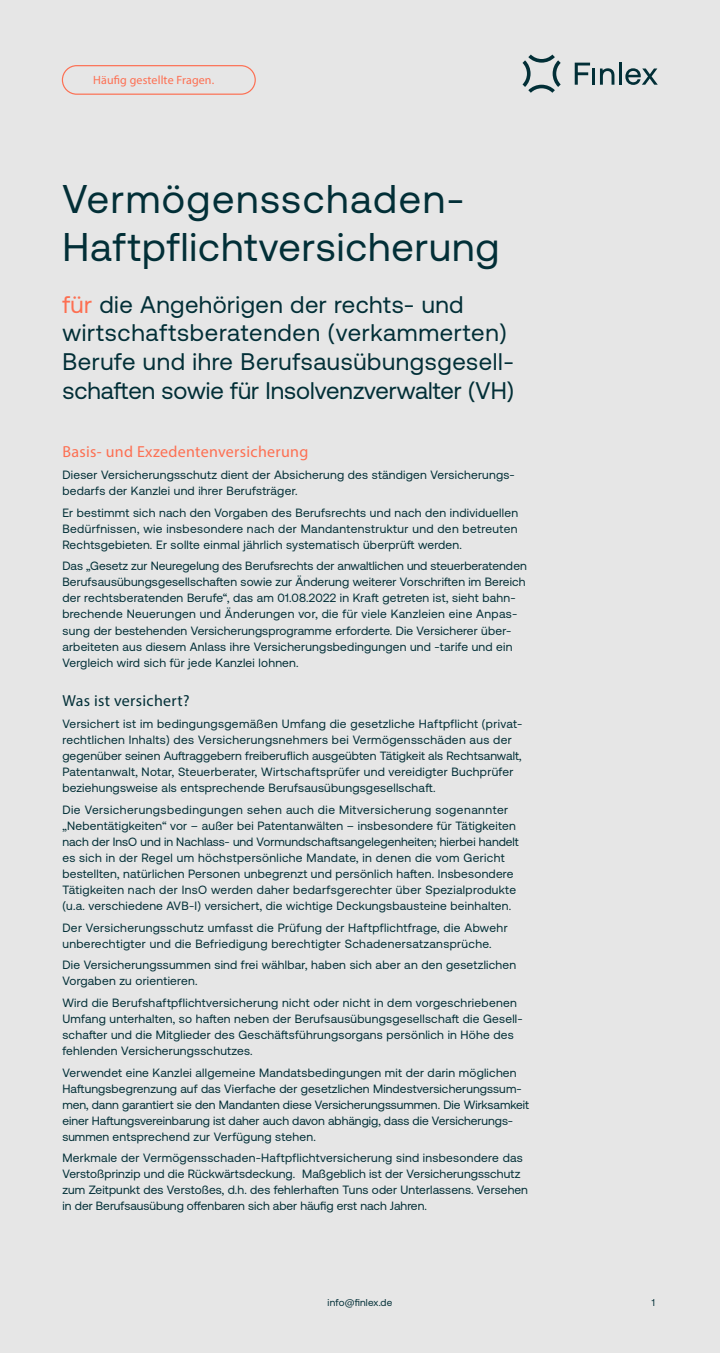
<style>
.page{position:relative;width:720px;height:1353px;background:#fff}
.page>*{position:absolute;margin:0;border:0;box-sizing:border-box;transform-origin:0 0}
.t1{font:40px/48px "Aeonik";letter-spacing:.025em;color:#022f37}
.t2{font:24px/28.8px "Aeonik";letter-spacing:.02em;color:#022f37}
.Absatzformat_1{font:16px "Myriad Pro";letter-spacing:.02em;color:#fd6f52}
.Absatzformat_1-2{font:16px "Myriad Pro";letter-spacing:.02em;color:#022f37}
.Absatzformat_2{font:12px/16px "Aeonik";letter-spacing:.02em;color:#022f37}
.t3{font:12px "Myriad Pro";letter-spacing:.01em;color:#fd6f52}
.t4{font:10px "Aeonik";letter-spacing:.02em;color:#022f37}
.s1{color:#fd6f52}
</style>
<div class="page">
<div style="left:0;top:0;width:720px;height:1352px;background:#e6e6e6"></div>
<div style="left:62px;top:65px;width:194px;height:30px;border:1px solid #fd6f52;border-radius:14px"></div>
<svg style="left:575px;top:63px;width:15px;height:22px"></svg>
<hr style="left:592px;top:68px;width:3px;height:17px;background:#022f37">
<svg style="left:600px;top:68px;width:14px;height:17px"></svg>
<hr style="left:619px;top:63px;width:3px;height:22px;background:#022f37">
<svg style="left:625px;top:68px;width:33px;height:17px"></svg>
<svg style="left:523px;top:55px;width:38px;height:38px"></svg>
<p class="t3" style="left:93px;top:72px;width:122px">Häufig gestellte Fragen.</p>
<p class="t1" style="left:62px;top:175px;width:439px">Vermögensschaden-<br>Haftpflichtversicherung</p>
<p class="t2" style="left:62px;top:290px;width:453px"><span class="s1">für</span> die Angehörigen der rechts- und wirtschaftsberatenden (verkammerten)<br>Berufe und ihre Berufsausübungsgesell&shy;schaften sowie für Insolvenzverwalter (VH)</p>
<p class="Absatzformat_1" style="left:62px;top:442px;width:248px">Basis- und Exzedentenversicherung</p>
<p class="Absatzformat_2" style="left:62px;top:467px;width:454px">Dieser Versicherungsschutz dient der Absicherung des ständigen Versicherungs&shy;bedarfs der Kanzlei und ihrer Berufsträger.</p>
<p class="Absatzformat_2" style="left:62px;top:504px;width:457px;text-align:justify">Er bestimmt sich nach den Vorgaben des Berufsrechts und nach den individuellen Bedürfnissen, wie insbesondere nach der Mandantenstruktur und den betreuten Rechtsgebieten. Er sollte einmal jährlich systematisch überprüft werden.</p>
<p class="Absatzformat_2" style="left:62px;top:558px;width:466px">Das „Gesetz zur Neuregelung des Berufsrechts der anwaltlichen und steuerberatenden Berufsausübungsgesellschaften sowie zur Änderung weiterer Vorschriften im Bereich der rechtsberatenden Berufe“, das am 01.08.2022 in Kraft getreten ist, sieht bahn&shy;brechende Neuerungen und Änderungen vor, die für viele Kanzleien eine Anpas&shy;sung der bestehenden Versicherungsprogramme erforderte. Die Versicherer über&shy;arbeiteten aus diesem Anlass ihre Versicherungsbedingungen und -tarife und ein Vergleich wird sich für jede Kanzlei lohnen.</p>
<p class="Absatzformat_1-2" style="left:62px;top:691px;width:129px">Was ist versichert?</p>
<p class="Absatzformat_2" style="left:62px;top:715px;width:462px">Versichert ist im bedingungsgemäßen Umfang die gesetzliche Haftpflicht (privat&shy;rechtlichen Inhalts) des Versicherungsnehmers bei Vermögensschäden aus der gegenüber seinen Auftraggebern freiberuflich ausgeübten Tätigkeit als Rechtsanwalt, Patentanwalt, Notar, Steuerberater, Wirtschaftsprüfer und vereidigter Buchprüfer beziehungsweise als entsprechende Berufsausübungsgesellschaft.</p>
<p class="Absatzformat_2" style="left:62px;top:801px;width:458px">Die Versicherungsbedingungen sehen auch die Mitversicherung sogenannter „Nebentätigkeiten“ vor – außer bei Patentanwälten – insbesondere für Tätigkeiten nach der InsO und in Nachlass- und Vormundschaftsangelegenheiten; hierbei handelt es sich in der Regel um höchstpersönliche Mandate, in denen die vom Gericht bestellten, natürlichen Personen unbegrenzt und persönlich haften. Insbesondere Tätigkeiten nach der InsO werden daher bedarfsgerechter über Spezialprodukte (u.a. verschiedene AVB-I) versichert, die wichtige Deckungsbausteine beinhalten.</p>
<p class="Absatzformat_2" style="left:62px;top:919px;width:447px">Der Versicherungsschutz umfasst die Prüfung der Haftpflichtfrage, die Abwehr unberechtigter und die Befriedigung berechtigter Schadenersatzansprüche.</p>
<p class="Absatzformat_2" style="left:62px;top:956px;width:455px">Die Versicherungssummen sind frei wählbar, haben sich aber an den gesetzlichen<br>Vorgaben zu orientieren.</p>
<p class="Absatzformat_2" style="left:62px;top:994px;width:462px">Wird die Berufshaftpflichtversicherung nicht oder nicht in dem vorgeschriebenen Umfang unterhalten, so haften neben der Berufsausübungsgesellschaft die Gesell&shy;schafter und die Mitglieder des Geschäftsführungsorgans persönlich in Höhe des fehlenden Versicherungsschutzes.</p>
<p class="Absatzformat_2" style="left:62px;top:1064px;width:468px">Verwendet eine Kanzlei allgemeine Mandatsbedingungen mit der darin möglichen Haftungsbegrenzung auf das Vierfache der gesetzlichen Mindestversicherungssum&shy;men, dann garantiert sie den Mandanten diese Versicherungssummen. Die Wirksamkeit einer Haftungsvereinbarung ist daher auch davon abhängig, dass die Versicherungs&shy;summen entsprechend zur Verfügung stehen.</p>
<p class="Absatzformat_2" style="left:62px;top:1149px;width:467px">Merkmale der Vermögensschaden-Haftpflichtversicherung sind insbesondere das Verstoßprinzip und die Rückwärtsdeckung. Maßgeblich ist der Versicherungsschutz zum Zeitpunkt des Verstoßes, d.h. des fehlerhaften Tuns oder Unterlassens. Versehen in der Berufsausübung offenbaren sich aber häufig erst nach Jahren.</p>
<p class="t4" style="left:328px;top:1296px;width:66px">info@finlex.de</p>
<p class="t4" style="left:652px;top:1296px;width:5px">1</p>
</div>
